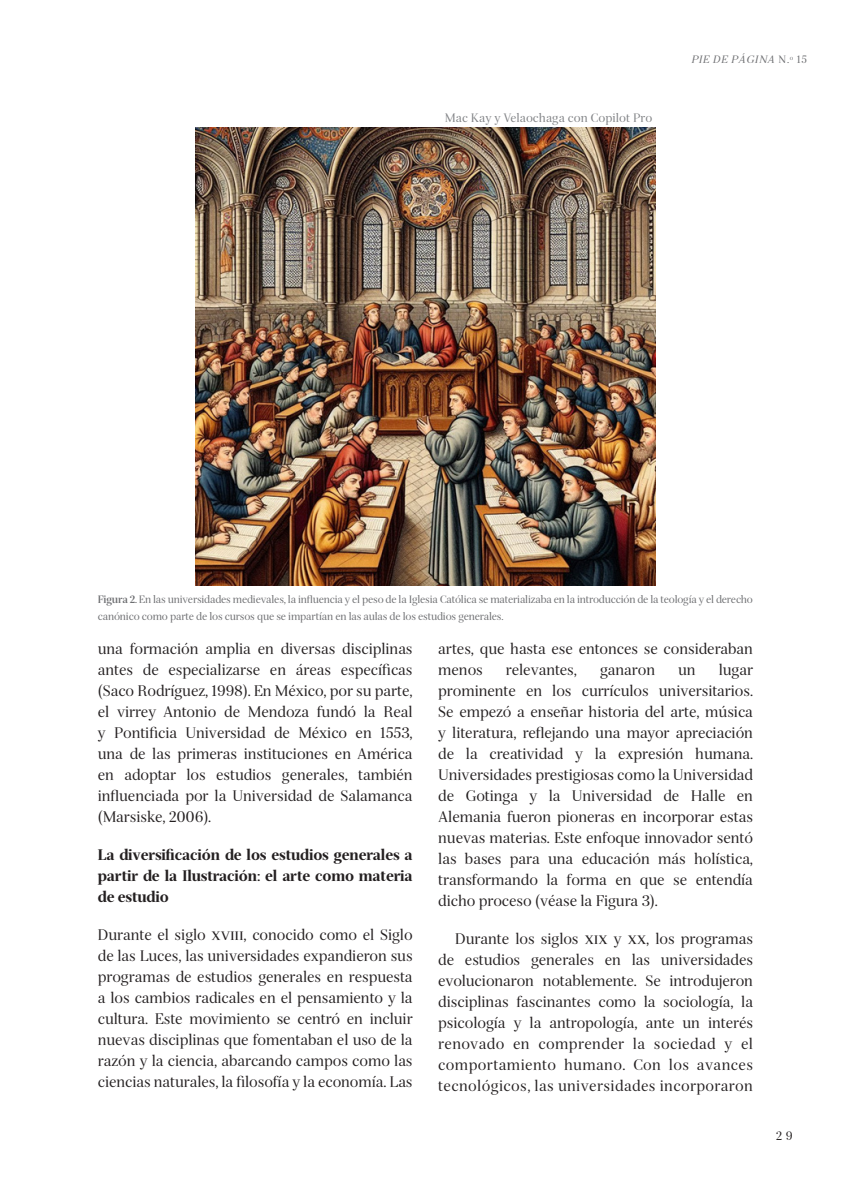
<style>
.page{position:relative;width:851px;height:1191px;background:#fff}
.page>*{position:absolute;margin:0;border:0;box-sizing:border-box;transform-origin:0 0}
.Parrafo{font:15px/21px "Serif 72 Beta";letter-spacing:-.01em;color:#231f20;text-align:justify}
.Parrafo-2{font:900 15px/21px "Serif 72 Beta";letter-spacing:-.01em;color:#231f20;text-align:justify}
.PARRAFO_EDITORIAL{font:12px "Serif 72 Beta";color:#808285}
.t1{font:12px "Serif 72 Beta";color:#231f20}
.Leyenda_foto{font:10.5px/16.2px "Serif 72 Beta";letter-spacing:-.02em;color:#6c6d70}
.t2{font:italic 10.5px "Serif 72 Beta";letter-spacing:.06em;color:#6c6d70}
.s1{font-style:normal}
.s2{font-weight:700}
</style>
<div class="page">
<img style="left:196px;top:128px;width:459px;height:457px">
<p class="PARRAFO_EDITORIAL" style="left:445px;top:111px;width:209px">Mac Kay y Velaochaga con Copilot Pro</p>
<p class="t2" style="left:691px;top:53px;width:117px">PIE DE PÁGINA <span class="s1">N.</span><sup>o</sup> <span class="s1">15</span></p>
<p class="Leyenda_foto" style="left:98px;top:591px;width:656px"><span class="s2">Figura 2.</span> En las universidades medievales, la influencia y el peso de la Iglesia Católica se materializaba en la introducción de la teología y el derecho canónico como parte de los cursos que se impartían en las aulas de los estudios generales.</p>
<p class="Parrafo" style="left:98px;top:638px;width:316px">una formación amplia en diversas disciplinas antes de especializarse en áreas específicas (Saco Rodríguez, 1998). En México, por su parte, el virrey Antonio de Mendoza fundó la Real y Pontificia Universidad de México en 1553, una de las primeras instituciones en América en adoptar los estudios generales, también influenciada por la Universidad de Salamanca (Marsiske, 2006).</p>
<p class="Parrafo-2" style="left:98px;top:844px;width:316px">La diversificación de los estudios generales a partir de la Ilustración: el arte como materia de estudio</p>
<p class="Parrafo" style="left:98px;top:924px;width:316px">Durante el siglo xviii, conocido como el Siglo de las Luces, las universidades expandieron sus programas de estudios generales en respuesta a los cambios radicales en el pensamiento y la cultura. Este movimiento se centró en incluir nuevas disciplinas que fomentaban el uso de la razón y la ciencia, abarcando campos como las ciencias naturales, la filosofía y la economía. Las</p>
<p class="Parrafo" style="left:438px;top:638px;width:316px">artes, que hasta ese entonces se consideraban menos</p>
<p class="Parrafo" style="left:438px;top:659px;width:316px;text-indent:280px">lugar prominente en los currículos universitarios.<br>Se empezó a enseñar historia del arte, música y literatura, reflejando una mayor apreciación de la creatividad y la expresión humana.<br>Universidades prestigiosas como la Universidad de Gotinga y la Universidad de Halle en Alemania fueron pioneras en incorporar estas nuevas materias. Este enfoque innovador sentó las bases para una educación más holística, transformando la forma en que se entendía dicho proceso (véase la Figura 3).</p>
<p class="Parrafo" style="left:438px;top:928px;width:316px;text-indent:17px">Durante los siglos xix y xx, los programas de estudios generales en las universidades evolucionaron notablemente. Se introdujeron disciplinas fascinantes como la sociología, la psicología y la antropología, ante un interés renovado en comprender la sociedad y el comportamiento humano. Con los avances tecnológicos, las universidades incorporaron</p>
<p class="Parrafo" style="left:506px;top:659px;width:73px">relevantes,</p>
<p class="Parrafo" style="left:600px;top:659px;width:57px">ganaron</p>
<p class="Parrafo" style="left:678px;top:659px;width:19px">un</p>
<p class="t1" style="left:776px;top:1129px;width:18px">2 9</p>
</div>
